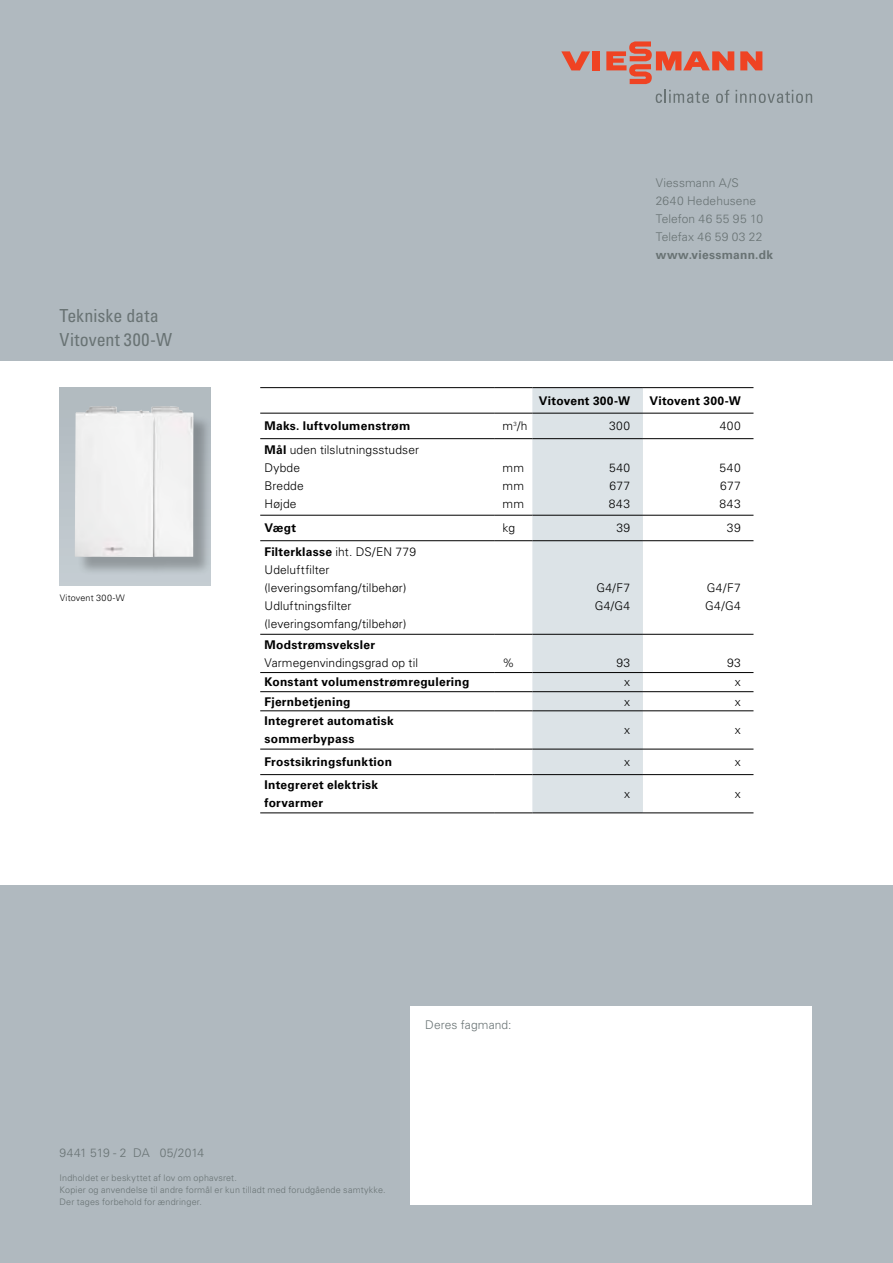
<style>
.page{position:relative;width:893px;height:1263px;background:#b0b9bf}
.page>*{position:absolute;margin:0;border:0;box-sizing:border-box;transform-origin:0 0}
.t1{font:condensed 18px/24px "Univers LTCYR 57";color:#697374}
.t2{font:300 12px/18px "Univers LTCYR 45";letter-spacing:.01em;color:#000}
.t3{font:700 12px/18px "Univers LTCYR 65";letter-spacing:.02em;color:#000}
.t4{font:300 12px/18px "Univers LTCYR 45";letter-spacing:.01em;color:#697374}
.t5{font:700 12px "Univers LTCYR 65";letter-spacing:.02em;color:#697374}
.t6{font:300 9px/12px "Univers LTCYR 45";letter-spacing:.02em;color:#697374}
.t7{font:300 9px "Univers LTCYR 45";letter-spacing:.02em;color:#000}
.s1{font-family:"Univers LTCYR 65";font-weight:700}
.s2{font-family:"Univers LTCYR 45";font-weight:300}
</style>
<div class="page">
<div style="left:0;top:361px;width:893px;height:523px;background:#fff"></div>
<div style="left:411px;top:1007px;width:401px;height:198px;background:#fff"></div>
<div style="left:60px;top:387px;width:150px;height:198px;background:linear-gradient(to right,#bac2c8,#b8c1c6)"></div>
<div style="left:77px;top:409px;width:133px;height:166px;background:#000;opacity:.25"></div>
<img style="left:75px;top:406px;width:118px;height:151px">
<div style="left:532px;top:388px;width:111px;height:424px;background:#dce3e7"></div>
<hr style="left:260px;top:387px;width:234px;height:1px;background:#000">
<hr style="left:494px;top:387px;width:38px;height:1px;background:#000">
<hr style="left:532px;top:387px;width:111px;height:1px;background:#000">
<hr style="left:643px;top:387px;width:110px;height:1px;background:#000">
<hr style="left:260px;top:413px;width:234px;height:1px;background:#000">
<hr style="left:494px;top:413px;width:38px;height:1px;background:#000">
<hr style="left:260px;top:812px;width:234px;height:1px;background:#000">
<hr style="left:494px;top:812px;width:38px;height:1px;background:#000">
<hr style="left:532px;top:413px;width:111px;height:1px;background:#000">
<hr style="left:532px;top:812px;width:111px;height:1px;background:#000">
<hr style="left:643px;top:812px;width:110px;height:1px;background:#000">
<hr style="left:643px;top:413px;width:110px;height:1px;background:#000">
<hr style="left:260px;top:438px;width:234px;height:1px;background:#000">
<hr style="left:494px;top:438px;width:38px;height:1px;background:#000">
<hr style="left:532px;top:438px;width:111px;height:1px;background:#000">
<hr style="left:643px;top:438px;width:110px;height:1px;background:#000">
<hr style="left:260px;top:515px;width:234px;height:1px;background:#000">
<hr style="left:494px;top:515px;width:38px;height:1px;background:#000">
<hr style="left:532px;top:515px;width:111px;height:1px;background:#000">
<hr style="left:643px;top:515px;width:110px;height:1px;background:#000">
<hr style="left:260px;top:540px;width:234px;height:1px;background:#000">
<hr style="left:494px;top:540px;width:38px;height:1px;background:#000">
<hr style="left:532px;top:540px;width:111px;height:1px;background:#000">
<hr style="left:643px;top:540px;width:110px;height:1px;background:#000">
<hr style="left:260px;top:634px;width:234px;height:1px;background:#000">
<hr style="left:494px;top:634px;width:38px;height:1px;background:#000">
<hr style="left:532px;top:634px;width:111px;height:1px;background:#000">
<hr style="left:643px;top:634px;width:110px;height:1px;background:#000">
<hr style="left:260px;top:672px;width:234px;height:1px;background:#000">
<hr style="left:494px;top:672px;width:38px;height:1px;background:#000">
<hr style="left:532px;top:672px;width:111px;height:1px;background:#000">
<hr style="left:643px;top:672px;width:110px;height:1px;background:#000">
<hr style="left:260px;top:691px;width:234px;height:1px;background:#000">
<hr style="left:494px;top:691px;width:38px;height:1px;background:#000">
<hr style="left:532px;top:691px;width:111px;height:1px;background:#000">
<hr style="left:643px;top:691px;width:110px;height:1px;background:#000">
<hr style="left:260px;top:710px;width:234px;height:1px;background:#000">
<hr style="left:494px;top:710px;width:38px;height:1px;background:#000">
<hr style="left:532px;top:710px;width:111px;height:1px;background:#000">
<hr style="left:643px;top:710px;width:110px;height:1px;background:#000">
<hr style="left:260px;top:749px;width:234px;height:1px;background:#000">
<hr style="left:494px;top:749px;width:38px;height:1px;background:#000">
<hr style="left:532px;top:749px;width:111px;height:1px;background:#000">
<hr style="left:643px;top:749px;width:110px;height:1px;background:#000">
<hr style="left:260px;top:774px;width:234px;height:1px;background:#000">
<hr style="left:494px;top:774px;width:38px;height:1px;background:#000">
<hr style="left:532px;top:774px;width:111px;height:1px;background:#000">
<hr style="left:643px;top:774px;width:110px;height:1px;background:#000">
<svg style="left:656px;top:90px;width:53px;height:13px"></svg>
<svg style="left:716px;top:90px;width:13px;height:13px"></svg>
<svg style="left:735px;top:90px;width:77px;height:13px"></svg>
<div style="left:593px;top:51px;width:7px;height:19px;background:#ef4323"></div>
<svg style="left:561px;top:51px;width:29px;height:19px"></svg>
<svg style="left:606px;top:41px;width:128px;height:43px"></svg>
<svg style="left:740px;top:51px;width:22px;height:19px"></svg>
<h1 class="t1" style="left:60px;top:303px;width:114px">Tekniske data<br>Vitovent 300-W</h1>
<p class="t7" style="left:60px;top:591px;width:67px">Vitovent 300-W</p>
<p class="t4" style="left:656px;top:174px;width:109px">Viessmann A/S<br>2640 Hedehusene<br>Telefon 46 55 95 10<br>Telefax 46 59 03 22</p>
<p class="t5" style="left:656px;top:247px;width:119px">www.viessmann.dk</p>
<p class="t3" style="left:539px;top:391px;width:93px">Vitovent 300-W</p>
<p class="t3" style="left:649px;top:391px;width:93px">Vitovent 300-W</p>
<p class="t3" style="left:264px;top:416px;width:148px">Maks. luftvolumenstrøm</p>
<p class="t2" style="left:503px;top:417px;width:26px">m<sup>3</sup>/h</p>
<p class="t2" style="left:609px;top:417px;width:23px">300</p>
<p class="t2" style="left:720px;top:417px;width:23px">400</p>
<p class="t2" style="left:264px;top:441px;width:156px"><span class="s1">Mål</span> uden tilslutningsstudser<br>Dybde<br>Bredde<br>Højde</p>
<p class="t2" style="left:503px;top:459px;width:23px;text-align:justify">mm mm mm</p>
<p class="t2" style="left:609px;top:459px;width:23px;text-align:justify">540<br>677<br>843</p>
<p class="t2" style="left:719px;top:459px;width:23px;text-align:justify">540<br>677<br>843</p>
<p class="t3" style="left:264px;top:518px;width:33px">Vægt</p>
<p class="t2" style="left:503px;top:519px;width:14px">kg</p>
<p class="t2" style="left:616px;top:519px;width:15px">39</p>
<p class="t2" style="left:727px;top:519px;width:15px">39</p>
<p class="t3" style="left:264px;top:542px;width:153px">Filterklasse <span class="s2">iht. DS/EN 779</span></p>
<p class="t2" style="left:264px;top:560px;width:143px">Udeluftfilter (leveringsomfang/tilbehør)<br>Udluftningsfilter (leveringsomfang/tilbehør)</p>
<p class="t2" style="left:595px;top:578px;width:37px">G4/F7<br>G4/G4</p>
<p class="t2" style="left:705px;top:578px;width:37px">G4/F7<br>G4/G4</p>
<p class="t3" style="left:264px;top:635px;width:112px">Modstrømsveksler</p>
<p class="t2" style="left:264px;top:653px;width:155px">Varmegenvindingsgrad op til</p>
<p class="t2" style="left:503px;top:653px;width:13px">%</p>
<p class="t2" style="left:616px;top:653px;width:15px">93</p>
<p class="t2" style="left:727px;top:653px;width:15px">93</p>
<p class="t3" style="left:264px;top:673px;width:206px">Konstant volumenstrømregulering</p>
<p class="t2" style="left:624px;top:673px;width:7px">x</p>
<p class="t2" style="left:735px;top:673px;width:7px">x</p>
<p class="t3" style="left:264px;top:692px;width:88px">Fjernbetjening</p>
<p class="t2" style="left:624px;top:692px;width:7px">x</p>
<p class="t2" style="left:735px;top:692px;width:7px">x</p>
<p class="t3" style="left:264px;top:711px;width:131px">Integreret automatisk sommerbypass</p>
<p class="t2" style="left:624px;top:721px;width:7px">x</p>
<p class="t2" style="left:735px;top:721px;width:7px">x</p>
<p class="t3" style="left:264px;top:752px;width:129px">Frostsikringsfunktion</p>
<p class="t2" style="left:624px;top:753px;width:7px">x</p>
<p class="t2" style="left:735px;top:753px;width:7px">x</p>
<p class="t3" style="left:264px;top:775px;width:115px">Integreret elektrisk forvarmer</p>
<p class="t2" style="left:624px;top:784px;width:7px">x</p>
<p class="t2" style="left:735px;top:784px;width:7px">x</p>
<p class="t4" style="left:425px;top:1016px;width:88px">Deres fagmand:</p>
<p class="t4" style="left:60px;top:1143px;width:146px">9441 519 - 2 DA 05/2014</p>
<p class="t6" style="left:60px;top:1171px;width:328px">Indholdet er beskyttet af lov om ophavsret.<br>Kopier og anvendelse til andre formål er kun tilladt med forudgående samtykke.<br>Der tages forbehold for ændringer.</p>
</div>
